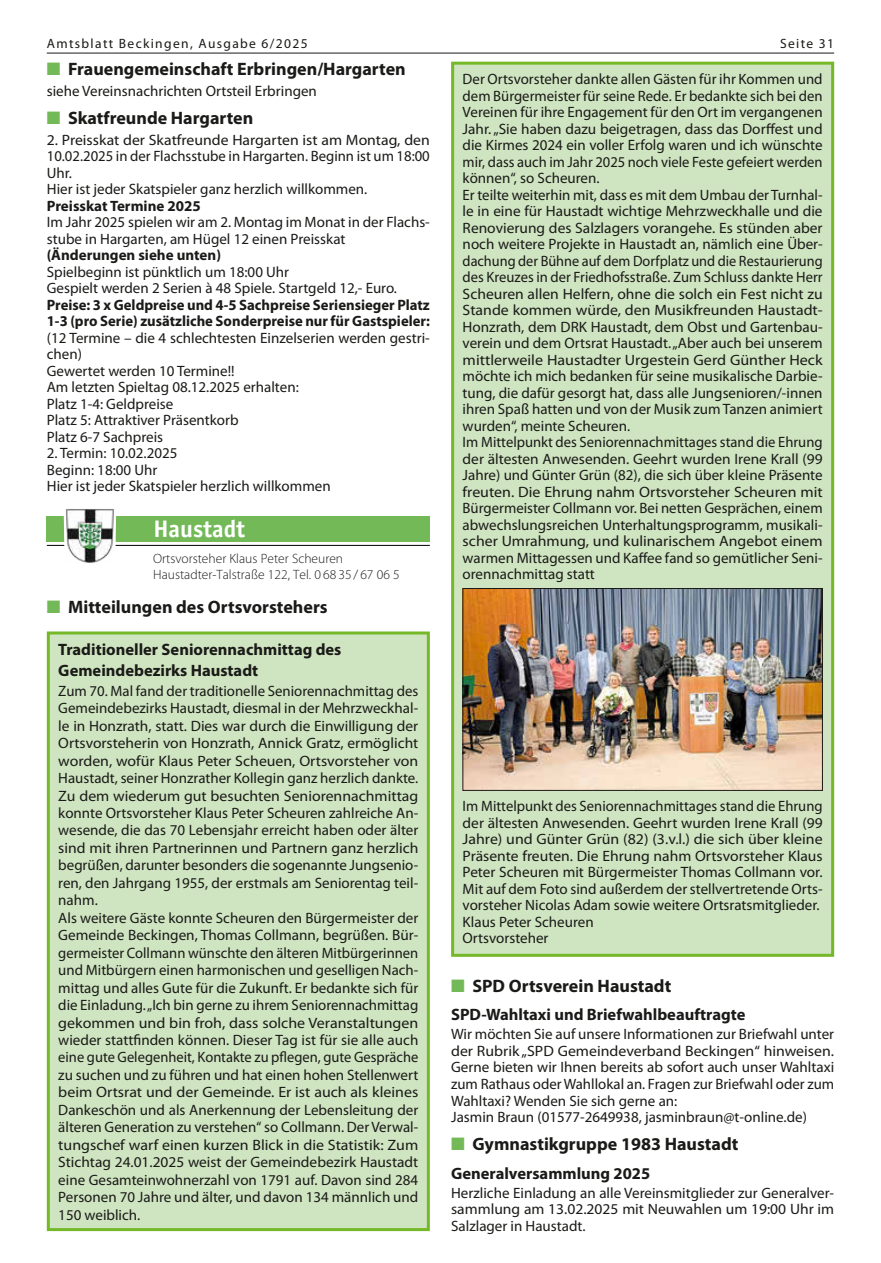
<style>
.page{position:relative;width:881px;height:1263px;background:#fff}
.page>*{position:absolute;margin:0;border:0;box-sizing:border-box;transform-origin:0 0}
.t1{font:700 24px "Officina Sans LT";color:#fff}
.t2{font:700 18px "Myriad Pro";color:#1a1a18}
.t3{font:700 16.5px/20.7px "Myriad Pro";color:#1a1a18}
.t4{font:15px/16.5px "Myriad Pro";color:#1a1a18}
.t5{font:15px/16.5px "Myriad Pro";color:#1a1a18;scale:1.05 1}
.t6{font:700 15px/16.5px "Myriad Pro";color:#1a1a18}
.t7{font:300 13.5px/16.2px "Myriad Pro";color:#1a1a18}
.t8{font:13.5px "Myriad Pro";letter-spacing:.1em;color:#1a1a18}
.s1{color:#73b958}
</style>
<div class="page">
<hr style="left:47px;top:53px;width:786px;height:1px;background:#1a1a18">
<div style="left:47px;top:516px;width:382px;height:25px;background:#73b958"></div>
<hr style="left:47px;top:545px;width:382px;height:1px;background:#1a1a18">
<svg style="left:64px;top:509px;width:52px;height:37px"></svg>
<img style="left:66px;top:509px;width:48px;height:54px">
<div style="left:48px;top:633px;width:380px;height:596px;background:#cfe4c0"></div>
<div style="left:47px;top:631px;width:382px;height:600px;border:3px solid #75b828"></div>
<div style="left:452px;top:63px;width:380px;height:892px;background:#cfe4c0"></div>
<img style="left:464px;top:590px;width:356px;height:199px">
<div style="left:462px;top:588px;width:360px;height:203px;border:1px solid #1a1a18"></div>
<div style="left:451px;top:62px;width:382px;height:895px;border:3px solid #75b828"></div>
<p class="t8" style="left:47px;top:35px;width:262px">Amtsblatt Beckingen, Ausgabe 6/2025</p>
<p class="t8" style="left:779px;top:35px;width:55px">Seite 31</p>
<p class="t2" style="left:47px;top:57px;width:360px"><span class="s1">■</span> Frauengemeinschaft Erbringen/Hargarten</p>
<p class="t4" style="left:47px;top:82px;width:271px">siehe Vereinsnachrichten Ortsteil Erbringen</p>
<p class="t2" style="left:47px;top:106px;width:208px"><span class="s1">■</span> Skatfreunde Hargarten</p>
<p class="t5" style="left:47px;top:131px;width:366px">2. Preisskat der Skatfreunde Hargarten ist am Montag, den 10.02.2025 in der Flachsstube in Hargarten. Beginn ist um 18:00<br>Uhr.<br>Hier ist jeder Skatspieler ganz herzlich willkommen.</p>
<p class="t6" style="left:47px;top:197px;width:155px">Preisskat Termine 2025</p>
<p class="t4" style="left:47px;top:214px;width:384px">Im Jahr 2025 spielen wir am 2. Montag im Monat in der Flachs&shy;stube in Hargarten, am Hügel 12 einen Preisskat</p>
<p class="t6" style="left:47px;top:246px;width:176px">(Änderungen siehe unten)</p>
<p class="t4" style="left:47px;top:263px;width:351px">Spielbeginn ist pünktlich um 18:00 Uhr<br>Gespielt werden 2 Serien à 48 Spiele. Startgeld 12,- Euro.</p>
<p class="t6" style="left:47px;top:296px;width:384px">Preise: 3 x Geldpreise und 4-5 Sachpreise Seriensieger Platz<br>1-3 (pro Serie) zusätzliche Sonderpreise nur für Gastspieler:</p>
<p class="t4" style="left:47px;top:329px;width:384px">(12 Termine – die 4 schlechtesten Einzelserien werden gestri&shy;chen)<br>Gewertet werden 10 Termine!!<br>Am letzten Spieltag 08.12.2025 erhalten:<br>Platz 1-4: Geldpreise<br>Platz 5: Attraktiver Präsentkorb<br>Platz 6-7 Sachpreis</p>
<p class="t4" style="left:47px;top:445px;width:285px">2. Termin: 10.02.2025<br>Beginn: 18:00 Uhr<br>Hier ist jeder Skatspieler herzlich willkommen</p>
<p class="t4" style="left:462px;top:71px;width:361px">Der Ortsvorsteher dankte allen Gästen für ihr Kommen und dem Bürgermeister für seine Rede. Er bedankte sich bei den Vereinen für ihre Engagement für den Ort im vergangenen Jahr. „Sie haben dazu beigetragen, dass das Dorffest und die Kirmes 2024 ein voller Erfolg waren und ich wünschte mir, dass auch im Jahr 2025 noch viele Feste gefeiert werden können“, so Scheuren.<br>Er teilte weiterhin mit, dass es mit dem Umbau der Turnhal&shy;le in eine für Haustadt wichtige Mehrzweckhalle und die Renovierung des Salzlagers vorangehe. Es stünden aber noch weitere Projekte in Haustadt an, nämlich eine Über&shy;dachung der Bühne auf dem Dorfplatz und die Restaurierung des Kreuzes in der Friedhofsstraße. Zum Schluss dankte Herr Scheuren allen Helfern, ohne die solch ein Fest nicht zu Stande kommen würde, den Musikfreunden Haustadt-Honzrath, dem DRK Haustadt, dem Obst und Gartenbau&shy;verein und dem Ortsrat Haustadt. „Aber auch bei unserem mittlerweile Haustadter Urgestein Gerd Günther Heck möchte ich mich bedanken für seine musikalische Darbie&shy;tung, die dafür gesorgt hat, dass alle Jungsenioren/-innen ihren Spaß hatten und von der Musik zum Tanzen animiert wurden“, meinte Scheuren.<br>Im Mittelpunkt des Seniorennachmittages stand die Ehrung der ältesten Anwesenden. Geehrt wurden Irene Krall (99<br>Jahre) und Günter Grün (82), die sich über kleine Präsente freuten. Die Ehrung nahm Ortsvorsteher Scheuren mit Bürgermeister Collmann vor. Bei netten Gesprächen, einem abwechslungsreichen Unterhaltungsprogramm, musikali&shy;scher Umrahmung, und kulinarischem Angebot einem warmen Mittagessen und Kaffee fand so gemütlicher Seni&shy;orennachmittag statt</p>
<h1 class="t1" style="left:153px;top:514px;width:93px">Haustadt</h1>
<p class="t7" style="left:153px;top:550px;width:248px">Ortsvorsteher Klaus Peter Scheuren<br>Haustadter-Talstraße 122, Tel. 0 68 35/ 67 06 5</p>
<p class="t2" style="left:47px;top:595px;width:282px"><span class="s1">■</span> Mitteilungen des Ortsvorstehers</p>
<p class="t3" style="left:58px;top:639px;width:284px">Traditioneller Seniorennachmittag des<br>Gemeindebezirks Haustadt</p>
<p class="t4" style="left:58px;top:682px;width:361px;line-height:17.4px">Zum 70. Mal fand der traditionelle Seniorennachmittag des Gemeindebezirks Haustadt, diesmal in der Mehrzweckhal&shy;le in Honzrath, statt. Dies war durch die Einwilligung der Ortsvorsteherin von Honzrath, Annick Gratz, ermöglicht worden, wofür Klaus Peter Scheuen, Ortsvorsteher von Haustadt, seiner Honzrather Kollegin ganz herzlich dankte.<br>Zu dem wiederum gut besuchten Seniorennachmittag konnte Ortsvorsteher Klaus Peter Scheuren zahlreiche An&shy;wesende, die das 70 Lebensjahr erreicht haben oder älter sind mit ihren Partnerinnen und Partnern ganz herzlich begrüßen, darunter besonders die sogenannte Jungsenio&shy;ren, den Jahrgang 1955, der erstmals am Seniorentag teil&shy;nahm.<br>Als weitere Gäste konnte Scheuren den Bürgermeister der Gemeinde Beckingen, Thomas Collmann, begrüßen. Bür&shy;germeister Collmann wünschte den älteren Mitbürgerinnen und Mitbürgern einen harmonischen und geselligen Nach&shy;mittag und alles Gute für die Zukunft. Er bedankte sich für die Einladung. „Ich bin gerne zu ihrem Seniorennachmittag gekommen und bin froh, dass solche Veranstaltungen wieder stattfinden können. Dieser Tag ist für sie alle auch eine gute Gelegenheit, Kontakte zu pflegen, gute Gespräche zu suchen und zu führen und hat einen hohen Stellenwert beim Ortsrat und der Gemeinde. Er ist auch als kleines Dankeschön und als Anerkennung der Lebensleitung der älteren Generation zu verstehen“ so Collmann. Der Verwal&shy;tungschef warf einen kurzen Blick in die Statistik: Zum Stichtag 24.01.2025 weist der Gemeindebezirk Haustadt eine Gesamteinwohnerzahl von 1791 auf. Davon sind 284<br>Personen 70 Jahre und älter, und davon 134 männlich und 150 weiblich.</p>
<p class="t4" style="left:462px;top:798px;width:361px">Im Mittelpunkt des Seniorennachmittages stand die Ehrung der ältesten Anwesenden. Geehrt wurden Irene Krall (99<br>Jahre) und Günter Grün (82) (3.v.l.) die sich über kleine Präsente freuten. Die Ehrung nahm Ortsvorsteher Klaus Peter Scheuren mit Bürgermeister Thomas Collmann vor.<br>Mit auf dem Foto sind außerdem der stellvertretende Orts&shy;vorsteher Nicolas Adam sowie weitere Ortsratsmitglieder.<br>Klaus Peter Scheuren<br>Ortsvorsteher</p>
<p class="t2" style="left:451px;top:974px;width:221px"><span class="s1">■</span> SPD Ortsverein Haustadt</p>
<p class="t3" style="left:451px;top:1003px;width:296px">SPD-Wahltaxi und Briefwahlbeauftragte</p>
<p class="t4" style="left:451px;top:1025px;width:384px">Wir möchten Sie auf unsere Informationen zur Briefwahl unter der Rubrik „SPD Gemeindeverband Beckingen“ hinweisen.<br>Gerne bieten wir Ihnen bereits ab sofort auch unser Wahltaxi zum Rathaus oder Wahllokal an. Fragen zur Briefwahl oder zum Wahltaxi? Wenden Sie sich gerne an:<br>Jasmin Braun (01577-2649938, jasminbraun@t-online.de)</p>
<p class="t2" style="left:451px;top:1133px;width:288px"><span class="s1">■</span> Gymnastikgruppe 1983 Haustadt</p>
<p class="t3" style="left:451px;top:1162px;width:200px">Generalversammlung 2025</p>
<p class="t4" style="left:451px;top:1184px;width:384px;text-align:justify">Herzliche Einladung an alle Vereinsmitglieder zur Generalver&shy;sammlung am 13.02.2025 mit Neuwahlen um 19:00 Uhr im Salzlager in Haustadt.</p>
</div>
